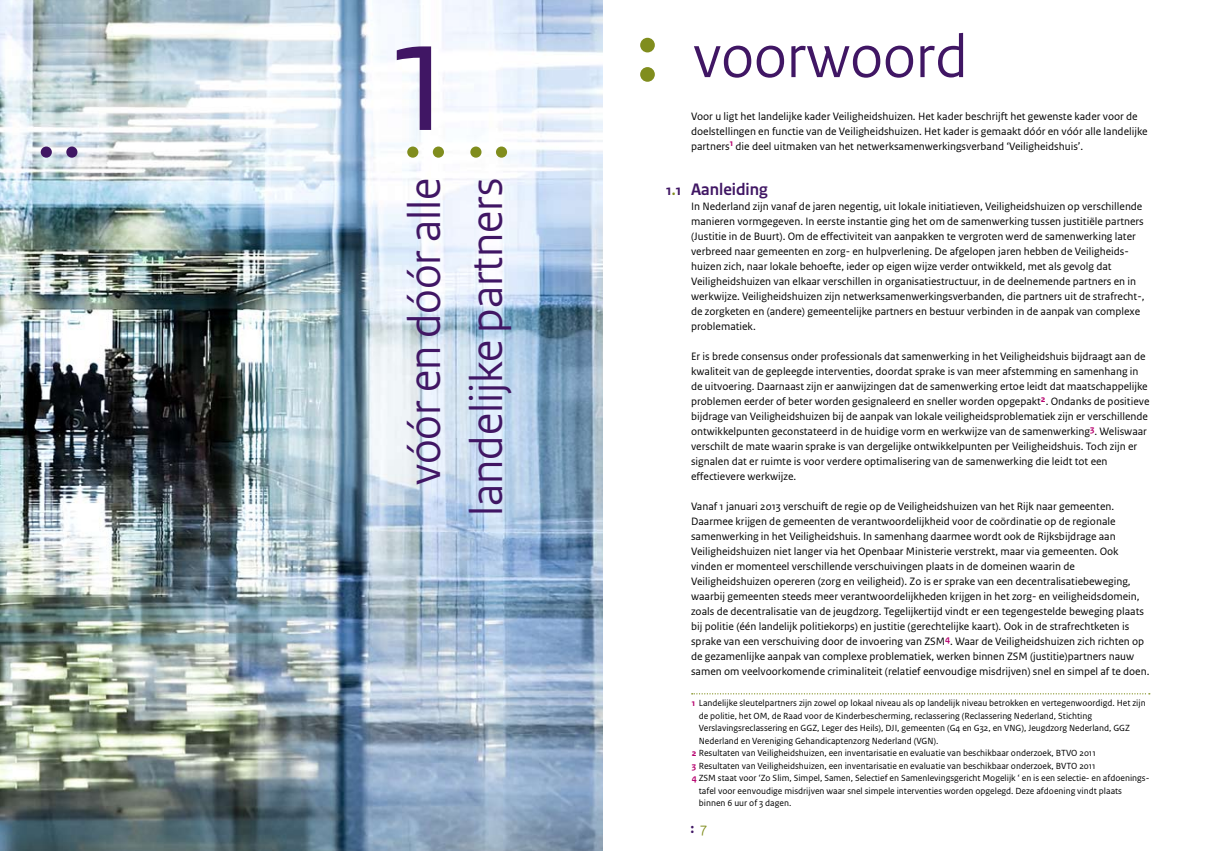
<style>
.page{position:relative;width:1205px;height:851px;background:#fff}
.page>*{position:absolute;margin:0;border:0;box-sizing:border-box;transform-origin:0 0}
.t1{font:171px "Rijksoverheid Sans Heading";color:#401664}
.t2{font:63.25px "Rijksoverheid Sans Heading";color:#401664}
.t3{font:47.62px/61.8px "Rijksoverheid Sans Heading";color:#401664;text-align:right}
.t4{font:700 17.5px "Rijksoverheid Sans Heading";color:#401664}
.t5{font:700 15px "Rijksoverheid Sans Text";color:#401664}
.t6{font:11.25px/15px "Rijksoverheid Sans Text";color:#000}
.t7{font:9.38px "Rijksoverheid Sans Text";color:#000}
.s1{color:#808d1d}
.s2{font-weight:700;color:#b6006d}
.s3{font-family:"Rijksoverheid Sans Heading";font-weight:400;color:#808d1d}
</style>
<div class="page">
<div style="left:640px;top:38px;width:15px;height:14px;background:#808d1d;border-radius:50%"></div>
<div style="left:640px;top:67px;width:15px;height:15px;background:#808d1d;border-radius:50%"></div>
<svg style="left:692px;top:693px;width:458px;height:1px"></svg>
<img style="left:0;top:0;width:602px;height:850px">
<div style="left:407px;top:146px;width:11px;height:12px;background:#808d1d;border-radius:50%"></div>
<div style="left:433px;top:146px;width:11px;height:12px;background:#808d1d;border-radius:50%"></div>
<div style="left:470px;top:146px;width:11px;height:12px;background:#808d1d;border-radius:50%"></div>
<div style="left:496px;top:146px;width:11px;height:12px;background:#808d1d;border-radius:50%"></div>
<div style="left:41px;top:146px;width:11px;height:12px;background:#401664;border-radius:50%"></div>
<div style="left:66px;top:146px;width:11px;height:12px;background:#401664;border-radius:50%"></div>
<h1 class="t1" style="left:392px;top:-25px;width:60px">1</h1>
<h3 class="t3" style="left:394px;top:516px;width:339px;rotate:-90deg">vóór en dóór alle landelijke partners</h3>
<h2 class="t2" style="left:693px;top:20px;width:276px">voorwoord</h2>
<h3 class="t5" style="left:666px;top:182px;width:17px">1<span class="s1">.</span>1</h3>
<p class="t6" style="left:691px;top:109px;width:458px">Voor u ligt het landelijke kader Veiligheidshuizen. Het kader beschrijft het gewenste kader voor de doelstellingen en functie van de Veiligheidshuizen. Het kader is gemaakt dóór en vóór alle landelijke partners<sup>1</sup> die deel uitmaken van het netwerksamenwerkingsverband ‘Veiligheidshuis’.</p>
<h3 class="t4" style="left:691px;top:179px;width:78px">Aanleiding</h3>
<p class="t6" style="left:691px;top:199px;width:455px">In Nederland zijn vanaf de jaren negentig, uit lokale initiatieven, Veiligheidshuizen op verschillende manieren vormgegeven. In eerste instantie ging het om de samenwerking tussen justitiële partners (Justitie in de Buurt). Om de effectiviteit van aanpakken te vergroten werd de samenwerking later verbreed naar gemeenten en zorg- en hulpverlening. De afgelopen jaren hebben de Veiligheids&shy;huizen zich, naar lokale behoefte, ieder op eigen wijze verder ontwikkeld, met als gevolg dat Veiligheidshuizen van elkaar verschillen in organisatiestructuur, in de deelnemende partners en in werkwijze. Veiligheidshuizen zijn netwerksamenwerkingsverbanden, die partners uit de strafrecht-, de zorgketen en (andere) gemeentelijke partners en bestuur verbinden in de aanpak van complexe problematiek.</p>
<p class="t6" style="left:691px;top:349px;width:460px">Er is brede consensus onder professionals dat samenwerking in het Veiligheidshuis bijdraagt aan de kwaliteit van de gepleegde interventies, doordat sprake is van meer afstemming en samenhang in de uitvoering. Daarnaast zijn er aanwijzingen dat de samenwerking ertoe leidt dat maatschappelijke problemen eerder of beter worden gesignaleerd en sneller worden opgepakt<sup>2</sup>. Ondanks de positieve bijdrage van Veiligheidshuizen bij de aanpak van lokale veiligheidsproblematiek zijn er verschillende ontwikkelpunten geconstateerd in de huidige vorm en werkwijze van de samenwerking<sup>3</sup>. Weliswaar verschilt de mate waarin sprake is van dergelijke ontwikkelpunten per Veiligheidshuis. Toch zijn er signalen dat er ruimte is voor verdere optimalisering van de samenwerking die leidt tot een effectievere werkwijze.</p>
<p class="t6" style="left:691px;top:499px;width:460px">Vanaf 1 januari 2013 verschuift de regie op de Veiligheidshuizen van het Rijk naar gemeenten.<br>Daarmee krijgen de gemeenten de verantwoordelijkheid voor de coördinatie op de regionale samenwerking in het Veiligheidshuis. In samenhang daarmee wordt ook de Rijksbijdrage aan Veiligheidshuizen niet langer via het Openbaar Ministerie verstrekt, maar via gemeenten. Ook vinden er momenteel verschillende verschuivingen plaats in de domeinen waarin de Veiligheidshuizen opereren (zorg en veiligheid). Zo is er sprake van een decentralisatiebeweging, waarbij gemeenten steeds meer verantwoordelijkheden krijgen in het zorg- en veiligheidsdomein, zoals de decentralisatie van de jeugdzorg. Tegelijkertijd vindt er een tegengestelde beweging plaats bij politie (één landelijk politiekorps) en justitie (gerechtelijke kaart). Ook in de strafrechtketen is sprake van een verschuiving door de invoering van ZSM<sup>4</sup>. Waar de Veiligheidshuizen zich richten op de gezamenlijke aanpak van complexe problematiek, werken binnen ZSM (justitie)partners nauw samen om veelvoorkomende criminaliteit (relatief eenvoudige misdrijven) snel en simpel af te doen.</p>
<p class="t7" style="left:692px;top:697px;width:455px"><span class="s2">1</span> Landelijke sleutelpartners zijn zowel op lokaal niveau als op landelijk niveau betrokken en vertegenwoordigd. Het zijn</p>
<p class="t7" style="left:699px;top:710px;width:395px">de politie, het OM, de Raad voor de Kinderbescherming, reclassering (Reclassering Nederland, Stichting</p>
<p class="t7" style="left:699px;top:722px;width:433px">Verslavingsreclassering en GGZ, Leger des Heils), DJI, gemeenten (G4 en G32, en VNG), Jeugdzorg Nederland, GGZ</p>
<p class="t7" style="left:699px;top:735px;width:241px">Nederland en Vereniging Gehandicaptenzorg Nederland (VGN).</p>
<p class="t7" style="left:692px;top:747px;width:405px"><span class="s2">2</span> Resultaten van Veiligheidshuizen, een inventarisatie en evaluatie van beschikbaar onderzoek, BTVO 2011</p>
<p class="t7" style="left:692px;top:760px;width:405px"><span class="s2">3</span> Resultaten van Veiligheidshuizen, een inventarisatie en evaluatie van beschikbaar onderzoek, BVTO 2011</p>
<p class="t7" style="left:692px;top:772px;width:458px"><span class="s2">4</span> ZSM staat voor ‘Zo Slim, Simpel, Samen, Selectief en Samenlevingsgericht Mogelijk ‘ en is een selectie- en afdoenings-</p>
<p class="t7" style="left:699px;top:785px;width:425px">tafel voor eenvoudige misdrijven waar snel simpele interventies worden opgelegd. Deze afdoening vindt plaats</p>
<p class="t7" style="left:699px;top:797px;width:94px">binnen 6 uur of 3 dagen.</p>
<h3 class="t5" style="left:690px;top:819px;width:18px">: <span class="s3">7</span></h3>
</div>
